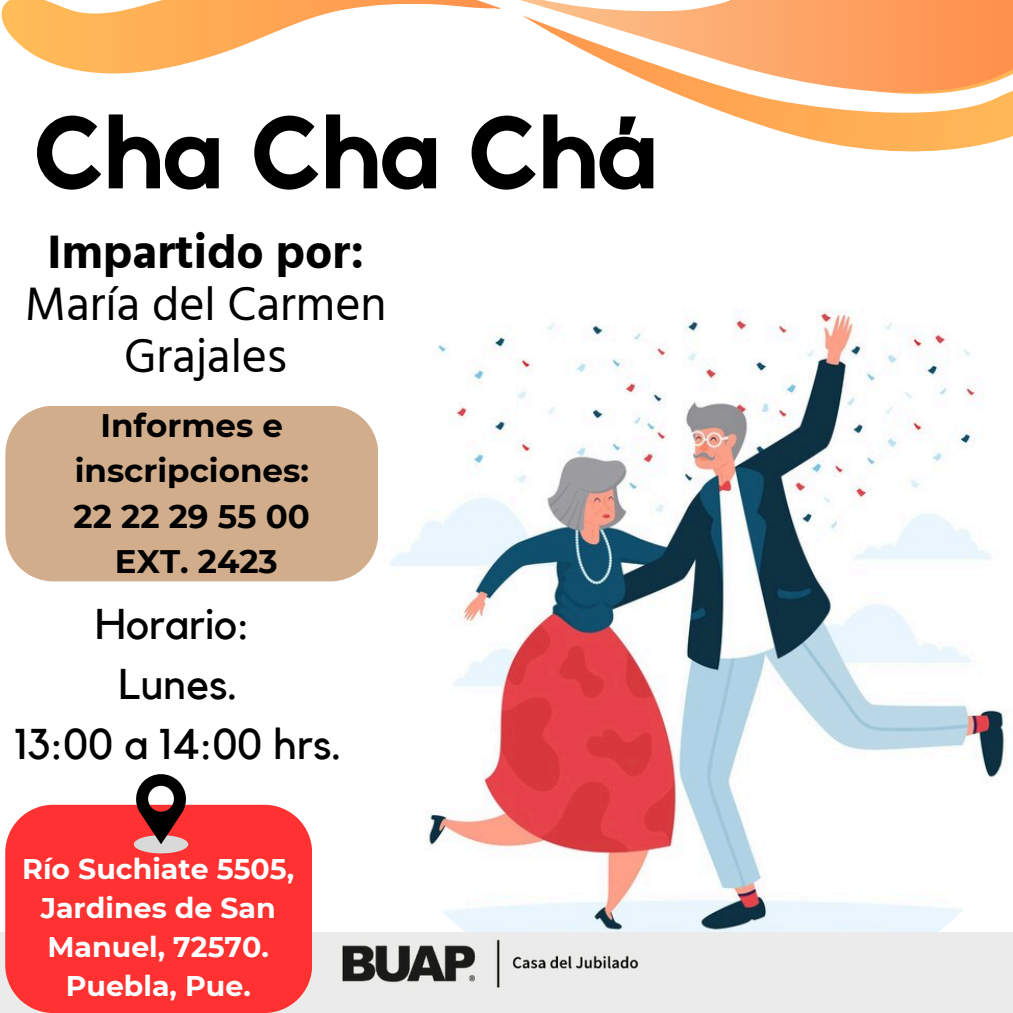
<style>
.page{position:relative;width:1013px;height:1013px;background:#fff}
.page>*{position:absolute;margin:0;border:0;box-sizing:border-box;transform-origin:0 0}
.t1{font:700 101.12px "Kollektif";color:#000}
.t2{font:48.12px/52px "Hind Madurai";color:#000;text-align:center}
.t3{font:42.88px/60px "Kollektif";color:#000;text-align:center}
.t4{font:700 32.5px/45.4px "Montserrat";color:#000;text-align:center}
.t5{font:700 28.38px/38.9px "Montserrat";color:#fff;text-align:center}
.s1{font-weight:700}
</style>
<div class="page">
<svg style="left:2px;top:0;width:50px;height:64px"></svg>
<svg style="left:52px;top:0;width:960px;height:74px"></svg>
<svg style="left:522px;top:15px;width:490px;height:136px"></svg>
<img style="left:316px;top:309px;width:691px;height:623px">
<img style="left:0;top:932px;width:1012px;height:80px">
<div style="left:5px;top:804px;width:307px;height:208px;background:#ff3131"></div>
<svg style="left:134px;top:774px;width:54px;height:79px"></svg>
<div style="left:5px;top:406px;width:373px;height:175px;background:#d1ad8c"></div>
<p class="t1" style="left:34px;top:106px;width:625px">Cha Cha Chá</p>
<p class="t2" style="left:25px;top:228px;width:363px"><span class="s1">Impartido por:<br></span>María del Carmen<br>Grajales</p>
<h4 class="t4" style="left:74px;top:402px;width:238px">Informes e inscripciones:<br>22 22 29 55 00<br>EXT. 2423</h4>
<h3 class="t3" style="left:14px;top:595px;width:329px">Horario:<br>Lunes.<br>13:00 a 14:00 hrs.</h3>
<p class="t5" style="left:22px;top:849px;width:273px">Río Suchiate 5505,<br>Jardines de San<br>Manuel, 72570.<br>Puebla, Pue.</p>
</div>
